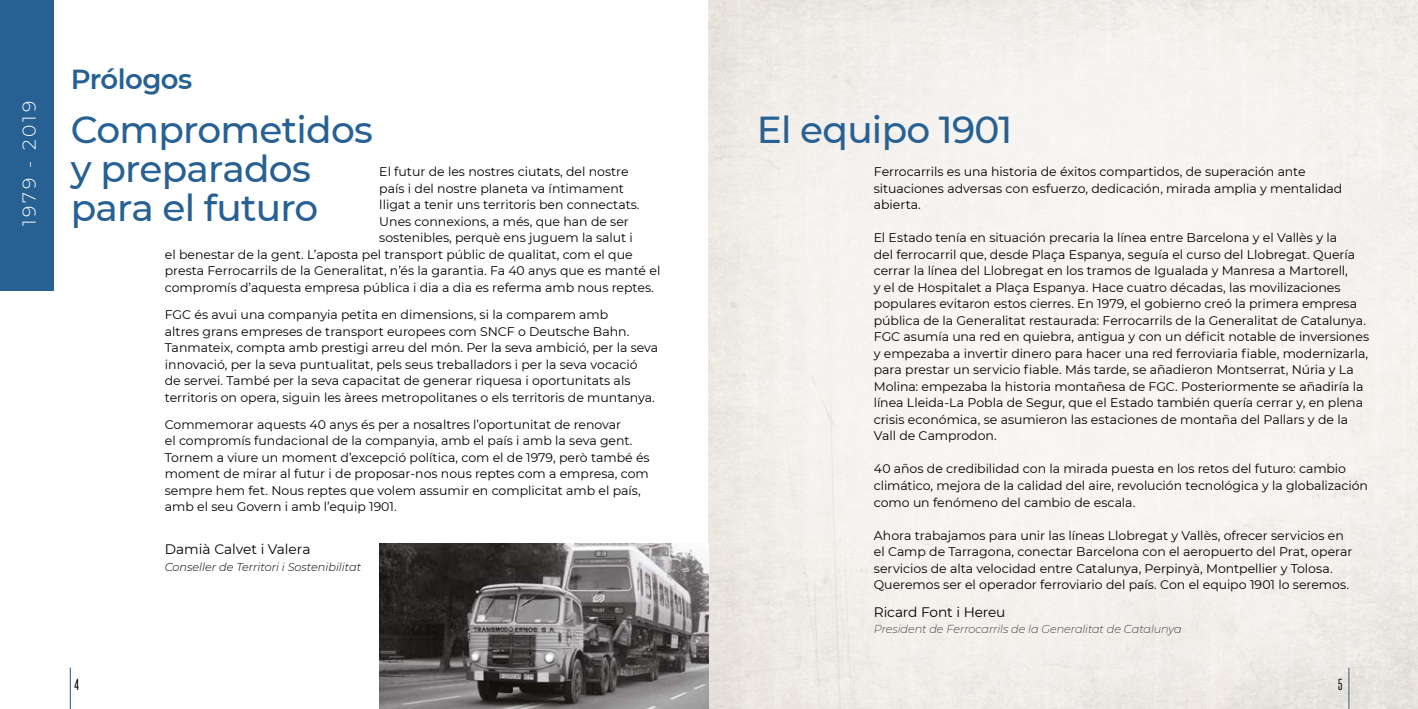
<style>
.page{position:relative;width:1418px;height:709px;background:#fff}
.page>*{position:absolute;margin:0;border:0;box-sizing:border-box;transform-origin:0 0}
.t1{font:500 37.5px "Montserrat";letter-spacing:-.02em;color:#276093}
.t2{font:600 27.5px "Montserrat";letter-spacing:-.02em;color:#276093}
.t3{font:300 18.75px "Montserrat";letter-spacing:.15em;color:#fff}
.t4{font:13.75px "Montserrat";letter-spacing:-.005em;color:#000}
.t5{font:13.75px "Steelfish Rg";color:#000}
.t6{font:12.5px/16.5px "Montserrat";color:#000}
.t7{font:italic 200 11.25px "Montserrat";letter-spacing:-.005em;color:#000}
.t8{font:italic 300 11.25px "Montserrat";color:#000}
</style>
<div class="page">
<hr style="left:70px;top:667px;width:1px;height:42px;background:#56708b">
<div style="left:0;top:0;width:53px;height:291px;background:#276093"></div>
<img style="left:379px;top:543px;width:330px;height:166px">
<p class="t3" style="left:16px;top:226px;width:127px;rotate:-90deg">1979 - 2019</p>
<p class="t2" style="left:71px;top:60px;width:123px">Prólogos</p>
<p class="t1" style="left:71px;top:104px;width:303px">Comprometidos</p>
<p class="t1" style="left:71px;top:142px;width:241px">y preparados</p>
<p class="t1" style="left:71px;top:181px;width:249px">para el futuro</p>
<p class="t6" style="left:379px;top:163px;width:251px">El futur de les nostres ciutats, del nostre</p>
<p class="t6" style="left:379px;top:180px;width:246px">país i del nostre planeta va íntimament</p>
<p class="t6" style="left:379px;top:196px;width:262px">lligat a tenir uns territoris ben connectats.</p>
<p class="t6" style="left:379px;top:213px;width:251px">Unes connexions, a més, que han de ser</p>
<p class="t6" style="left:379px;top:229px;width:255px">sostenibles, perquè ens juguem la salut i</p>
<p class="t6" style="left:165px;top:246px;width:469px">el benestar de la gent. L’aposta pel transport públic de qualitat, com el que</p>
<p class="t6" style="left:165px;top:262px;width:497px">presta Ferrocarrils de la Generalitat, n’és la garantia. Fa 40 anys que es manté el</p>
<p class="t6" style="left:165px;top:279px;width:490px">compromís d’aquesta empresa pública i dia a dia es referma amb nous reptes.</p>
<p class="t6" style="left:165px;top:306px;width:495px">FGC és avui una companyia petita en dimensions, si la comparem amb<br>altres grans empreses de transport europees com SNCF o Deutsche Bahn.<br>Tanmateix, compta amb prestigi arreu del món. Per la seva ambició, per la seva innovació, per la seva puntualitat, pels seus treballadors i per la seva vocació<br>de servei. També per la seva capacitat de generar riquesa i oportunitats als territoris on opera, siguin les àrees metropolitanes o els territoris de muntanya.</p>
<p class="t6" style="left:165px;top:415px;width:486px">Commemorar aquests 40 anys és per a nosaltres l’oportunitat de renovar<br>el compromís fundacional de la companyia, amb el país i amb la seva gent.<br>Tornem a viure un moment d’excepció política, com el de 1979, però també és moment de mirar al futur i de proposar-nos nous reptes com a empresa, com sempre hem fet. Nous reptes que volem assumir en complicitat amb el país, amb el seu Govern i amb l’equip 1901.</p>
<p class="t4" style="left:165px;top:539px;width:147px">Damià Calvet i Valera</p>
<p class="t8" style="left:165px;top:559px;width:198px">Conseller de Territori i Sostenibilitat</p>
<p class="t1" style="left:756px;top:104px;width:257px">El equipo 1901</p>
<p class="t6" style="left:873px;top:163px;width:470px">Ferrocarrils es una historia de éxitos compartidos, de superación ante situaciones adversas con esfuerzo, dedicación, mirada amplia y mentalidad abierta.</p>
<p class="t6" style="left:873px;top:229px;width:497px">El Estado tenía en situación precaria la línea entre Barcelona y el Vallès y la<br>del ferrocarril que, desde Plaça Espanya, seguía el curso del Llobregat. Quería cerrar la línea del Llobregat en los tramos de Igualada y Manresa a Martorell,<br>y el de Hospitalet a Plaça Espanya. Hace cuatro décadas, las movilizaciones populares evitaron estos cierres. En 1979, el gobierno creó la primera empresa pública de la Generalitat restaurada: Ferrocarrils de la Generalitat de Catalunya.<br>FGC asumía una red en quiebra, antigua y con un déficit notable de inversiones y empezaba a invertir dinero para hacer una red ferroviaria fiable, modernizarla, para prestar un servicio fiable. Más tarde, se añadieron Montserrat, Núria y La Molina: empezaba la historia montañesa de FGC. Posteriormente se añadiría la línea Lleida-La Pobla de Segur, que el Estado también quería cerrar y, en plena crisis económica, se asumieron las estaciones de montaña del Pallars y de la Vall de Camprodon.</p>
<p class="t6" style="left:873px;top:460px;width:496px">40 años de credibilidad con la mirada puesta en los retos del futuro: cambio climático, mejora de la calidad del aire, revolución tecnológica y la globalización como un fenómeno del cambio de escala.</p>
<p class="t6" style="left:873px;top:526px;width:480px">Ahora trabajamos para unir las líneas Llobregat y Vallès, ofrecer servicios en el Camp de Tarragona, conectar Barcelona con el aeropuerto del Prat, operar servicios de alta velocidad entre Catalunya, Perpinyà, Montpellier y Tolosa.<br>Queremos ser el operador ferroviario del país. Con el equipo 1901 lo seremos.</p>
<p class="t4" style="left:873px;top:602px;width:133px">Ricard Font i Hereu</p>
<p class="t7" style="left:873px;top:621px;width:309px">President de Ferrocarrils de la Generalitat de Catalunya</p>
<p class="t5" style="left:74px;top:675px;width:6px">4</p>
<p class="t5" style="left:1338px;top:675px;width:6px">5</p>
</div>
